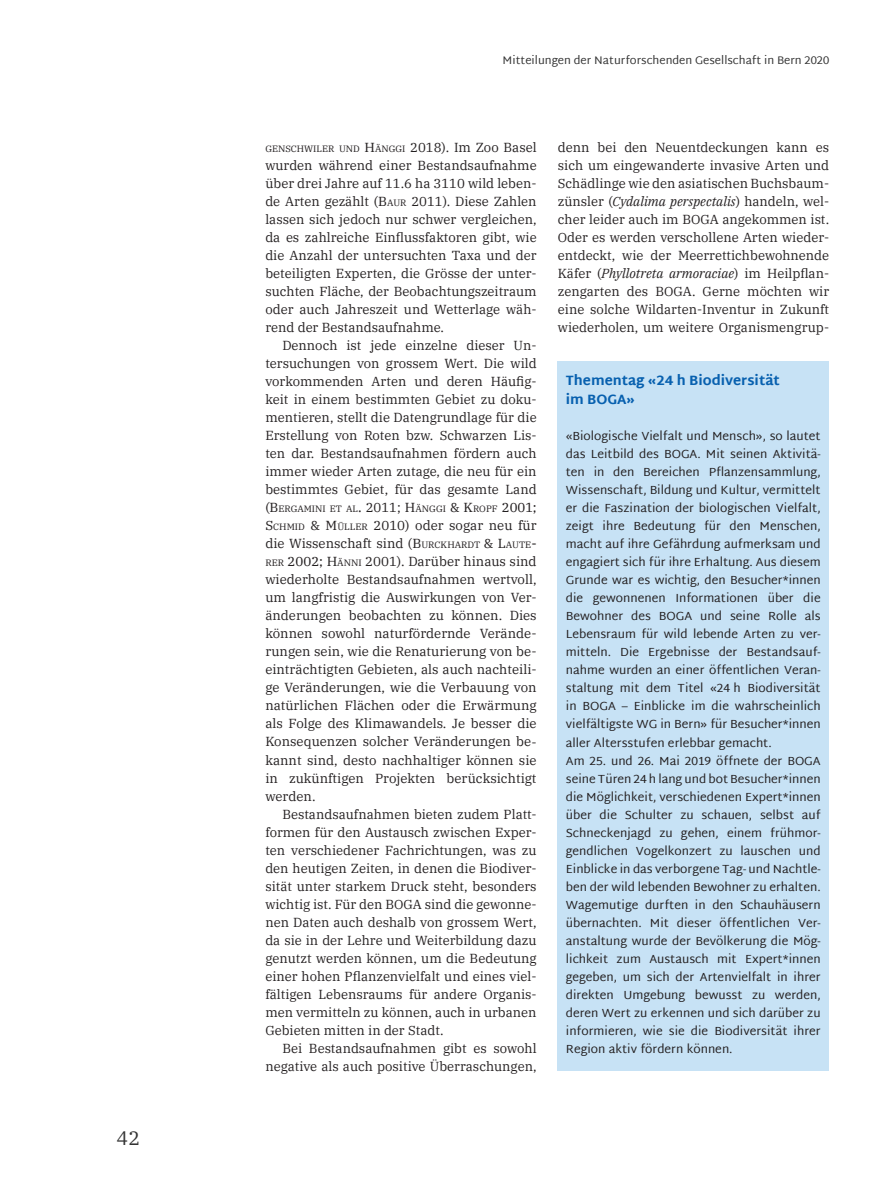
<style>
.page{position:relative;width:893px;height:1191px;background:#fff}
.page>*{position:absolute;margin:0;border:0;box-sizing:border-box;transform-origin:0 0}
.t1{font:19.5px "IBM Plex Serif";color:#333}
.t2{font:800 13.5px/18.8px "Martel Sans";color:#0760af}
.t3{font:13.05px/18px "IBM Plex Serif";color:#231f20;text-align:justify}
.t4{font:12px/18px "Martel Sans";color:#231f20}
.t5{font:11.25px "Martel Sans";color:#333}
.t6{font:9.15px "IBM Plex Serif";color:#231f20}
.s1{font-size:13.05px}
.s2{font-style:inherit}
.s3{font-size:9.15px}
.s4{font-style:italic}
</style>
<div class="page">
<div style="left:557px;top:361px;width:272px;height:709px;background:#c7e2f5"></div>
<h1 class="t1" style="left:117px;top:1130px;width:25px">42</h1>
<p class="t5" style="left:503px;top:53px;width:328px">Mitteilungen der Naturforschenden Gesellschaft in Bern 2020</p>
<p class="t6" style="left:265px;top:146px;width:273px">GENSCHWILER UND <span class="s1">H</span>ÄNGGI <span class="s1">2018). Im Zoo Basel</span></p>
<p class="t3" style="left:265px;top:158px;width:273px">wurden während einer Bestandsaufnahme über drei Jahre auf 11.6 ha 3110 wild leben&shy;de Arten gezählt (<span class="s2">B</span><span class="s3">AUR</span> 2011). Diese Zahlen lassen sich jedoch nur schwer vergleichen, da es zahlreiche Einflussfaktoren gibt, wie die Anzahl der untersuchten Taxa und der beteiligten Experten, die Grösse der unter&shy;suchten Fläche, der Beobachtungszeitraum oder auch Jahreszeit und Wetterlage wäh&shy;rend der Bestandsaufnahme.</p>
<p class="t3" style="left:265px;top:338px;width:273px;text-indent:17px">Dennoch ist jede einzelne dieser Un&shy;tersuchungen von grossem Wert. Die wild vorkommenden Arten und deren Häufig&shy;keit in einem bestimmten Gebiet zu doku&shy;mentieren, stellt die Datengrundlage für die Erstellung von Roten bzw. Schwarzen Lis&shy;ten dar. Bestandsaufnahmen fördern auch immer wieder Arten zutage, die neu für ein bestimmtes Gebiet, für das gesamte Land</p>
<p class="t6" style="left:265px;top:506px;width:273px"><span class="s1">(</span><span class="s1">B</span>ERGAMINI ET AL<span class="s1">.</span> <span class="s1">2011;</span> <span class="s1">H</span>ÄNGGI <span class="s1">&amp; K</span>ROPF <span class="s1">2001;</span></p>
<p class="t3" style="left:265px;top:518px;width:273px"><span class="s2">S</span><span class="s3">CHMID</span> <span class="s2">&amp; M</span><span class="s3">ÜLLER</span> 2010) oder sogar neu für die Wissenschaft sind (<span class="s2">B</span><span class="s3">URCKHARDT</span> <span class="s2">&amp; L</span><span class="s3">AUTE</span><span class="s2">-</span><span class="s3">RER</span> <span class="s2">2002; H</span><span class="s3">ÄNNI</span> 2001). Darüber hinaus sind wiederholte Bestandsaufnahmen wertvoll, um langfristig die Auswirkungen von Ver&shy;änderungen beobachten zu können. Dies können sowohl naturfördernde Verände&shy;rungen sein, wie die Renaturierung von be&shy;einträchtigten Gebieten, als auch nachteili&shy;ge Veränderungen, wie die Verbauung von natürlichen Flächen oder die Erwärmung als Folge des Klimawandels. Je besser die Konsequenzen solcher Veränderungen be&shy;kannt sind, desto nachhaltiger können sie in zukünftigen Projekten berücksichtigt werden.</p>
<p class="t3" style="left:265px;top:806px;width:273px;text-indent:17px">Bestandsaufnahmen bieten zudem Platt&shy;formen für den Austausch zwischen Exper&shy;ten verschiedener Fachrichtungen, was zu den heutigen Zeiten, in denen die Biodiver&shy;sität unter starkem Druck steht, besonders wichtig ist. Für den BOGA sind die gewonne&shy;nen Daten auch deshalb von grossem Wert, da sie in der Lehre und Weiterbildung dazu genutzt werden können, um die Bedeutung einer hohen Pflanzenvielfalt und eines viel&shy;fältigen Lebensraums für andere Organis&shy;men vermitteln zu können, auch in urbanen Gebieten mitten in der Stadt.</p>
<p class="t3" style="left:265px;top:1040px;width:273px;text-align:right">Bei Bestandsaufnahmen gibt es sowohl negative als auch positive Überraschungen,</p>
<p class="t3" style="left:558px;top:140px;width:273px">denn bei den Neuentdeckungen kann es sich um eingewanderte invasive Arten und Schädlinge wie den asiatischen Buchsbaum&shy;zünsler (<span class="s4">Cydalima perspectalis</span>) handeln, wel&shy;cher leider auch im BOGA angekommen ist.<br>Oder es werden verschollene Arten wieder&shy;entdeckt, wie der Meerrettichbewohnende Käfer (<span class="s4">Phyllotreta armoraciae</span>) im Heilpflan&shy;zengarten des BOGA. Gerne möchten wir eine solche Wildarten-Inventur in Zukunft wiederholen, um weitere Organismengrup-</p>
<p class="t2" style="left:566px;top:371px;width:215px">Thementag «24 h Biodiversität im BOGA»</p>
<p class="t4" style="left:566px;top:427px;width:256px">«Biologische Vielfalt und Mensch», so lautet das Leitbild des BOGA. Mit seinen Aktivitä&shy;ten in den Bereichen Pflanzensammlung, Wissenschaft, Bildung und Kultur, vermittelt er die Faszination der biologischen Vielfalt, zeigt ihre Bedeutung für den Menschen, macht auf ihre Gefährdung aufmerksam und engagiert sich für ihre Erhaltung. Aus diesem Grunde war es wichtig, den Besucher*innen die gewonnenen Informationen über die Bewohner des BOGA und seine Rolle als Lebensraum für wild lebende Arten zu ver&shy;mitteln. Die Ergebnisse der Bestandsauf&shy;nahme wurden an einer öffentlichen Veran&shy;staltung mit dem Titel «24 h Biodiversität in BOGA – Einblicke im die wahrscheinlich vielfältigste WG in Bern» für Besucher*innen aller Altersstufen erlebbar gemacht.<br>Am 25. und 26. Mai 2019 öffnete der BOGA seine Türen 24 h lang und bot Besucher*innen die Möglichkeit, verschiedenen Expert*innen über die Schulter zu schauen, selbst auf Schneckenjagd zu gehen, einem frühmor&shy;gendlichen Vogelkonzert zu lauschen und Einblicke in das verborgene Tag- und Nachtle&shy;ben der wild lebenden Bewohner zu erhalten.<br>Wagemutige durften in den Schauhäusern übernachten. Mit dieser öffentlichen Ver&shy;anstaltung wurde der Bevölkerung die Mög&shy;lichkeit zum Austausch mit Expert*innen gegeben, um sich der Artenvielfalt in ihrer direkten Umgebung bewusst zu werden, deren Wert zu erkennen und sich darüber zu informieren, wie sie die Biodiversität ihrer Region aktiv fördern können.</p>
</div>
